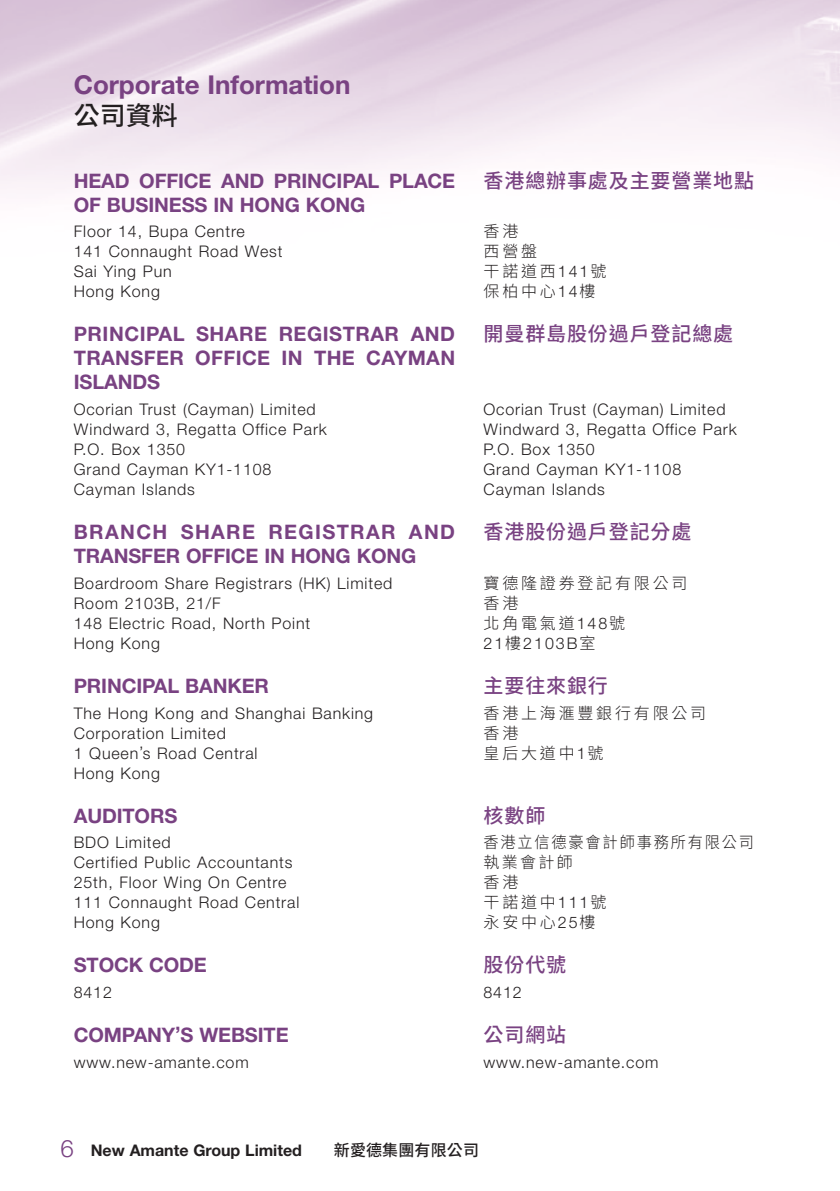
<style>
.page{position:relative;width:840px;height:1191px;background:#fff}
.page>*{position:absolute;margin:0;border:0;box-sizing:border-box;transform-origin:0 0}
.t1{font:700 26px "Helvetica Neue LT Std";color:#794282}
.t2{font:500 26px "Source Han Sans TC";color:#231f20}
.Heading_1{font:700 20px/24px "Helvetica Neue LT Std";letter-spacing:-.005em;color:#794282}
.C_Heading_1{font:500 20px "Source Han Sans TC";letter-spacing:.045em;color:#794282}
.Heading_1-2{font:700 20px/24px "Helvetica Neue LT Std";letter-spacing:.03em;color:#794282}
.Body_Text{font:300 16px "Helvetica Neue LT Std";letter-spacing:.055em;color:#231f20}
.C_Body_Text{font:300 16px "Source Han Sans TC";letter-spacing:.175em;color:#231f20}
.t3{font:700 16px "Helvetica Neue LT Std";color:#231f20}
.C_Body_Text-2{font:300 16px "Source Han Sans TC";letter-spacing:.12em;color:#231f20;scale:.95 1}
.C_Body_Text-3{font:300 16px "Helvetica Neue LT Std";letter-spacing:.125em;color:#231f20}
.s1{font-family:"Helvetica Neue LT Std"}
.s2{font-family:"Source Han Sans TC"}
.s3{font-weight:300;font-size:24px;color:#794282}
.s4{font-family:"Source Han Sans TC";font-weight:500}
</style>
<div class="page">
<h1 class="t1" style="left:74px;top:69px;width:278px">Corporate Information</h1>
<h1 class="t2" style="left:74px;top:101px;width:105px">公司資料</h1>
<p class="Heading_1" style="left:74px;top:168px;width:383px">HEAD OFFICE AND PRINCIPAL PLACE<br>OF BUSINESS IN HONG KONG</p>
<p class="Body_Text" style="left:74px;top:222px;width:172px">Floor 14, Bupa Centre</p>
<p class="Body_Text" style="left:74px;top:242px;width:210px">141 Connaught Road West</p>
<p class="Body_Text" style="left:74px;top:262px;width:99px">Sai Ying Pun</p>
<p class="Body_Text" style="left:74px;top:282px;width:88px">Hong Kong</p>
<p class="Heading_1" style="left:74px;top:322px;width:383px;text-align:justify">PRINCIPAL SHARE REGISTRAR AND TRANSFER OFFICE IN THE CAYMAN ISLANDS</p>
<p class="Body_Text" style="left:74px;top:400px;width:243px">Ocorian Trust (Cayman) Limited</p>
<p class="Body_Text" style="left:74px;top:420px;width:254px">Windward 3, Regatta Office Park</p>
<p class="Body_Text" style="left:74px;top:440px;width:113px">P.O. Box 1350</p>
<p class="Body_Text" style="left:74px;top:460px;width:199px">Grand Cayman KY1-1108</p>
<p class="Body_Text" style="left:74px;top:480px;width:123px">Cayman Islands</p>
<p class="Heading_1-2" style="left:74px;top:519px;width:382px">BRANCH SHARE REGISTRAR AND<br>TRANSFER OFFICE IN HONG KONG</p>
<p class="Body_Text" style="left:74px;top:573px;width:320px">Boardroom Share Registrars (HK) Limited</p>
<p class="Body_Text" style="left:74px;top:593px;width:148px">Room 2103B, 21/F</p>
<p class="Body_Text" style="left:74px;top:613px;width:238px">148 Electric Road, North Point</p>
<p class="Body_Text" style="left:74px;top:633px;width:88px">Hong Kong</p>
<p class="Heading_1" style="left:74px;top:673px;width:197px">PRINCIPAL BANKER</p>
<p class="Body_Text" style="left:74px;top:703px;width:301px">The Hong Kong and Shanghai Banking</p>
<p class="Body_Text" style="left:74px;top:723px;width:154px">Corporation Limited</p>
<p class="Body_Text" style="left:74px;top:743px;width:185px">1 Queen’s Road Central</p>
<p class="Body_Text" style="left:74px;top:763px;width:88px">Hong Kong</p>
<p class="Heading_1" style="left:74px;top:803px;width:105px">AUDITORS</p>
<p class="Body_Text" style="left:74px;top:833px;width:98px">BDO Limited</p>
<p class="Body_Text" style="left:74px;top:853px;width:220px">Certified Public Accountants</p>
<p class="Body_Text" style="left:74px;top:873px;width:214px">25th, Floor Wing On Centre</p>
<p class="Body_Text" style="left:74px;top:893px;width:227px">111 Connaught Road Central</p>
<p class="Body_Text" style="left:74px;top:913px;width:88px">Hong Kong</p>
<p class="Heading_1" style="left:74px;top:952px;width:135px">STOCK CODE</p>
<p class="Body_Text" style="left:74px;top:982px;width:40px">8412</p>
<p class="Heading_1" style="left:74px;top:1022px;width:216px">COMPANY’S WEBSITE</p>
<p class="Body_Text" style="left:74px;top:1052px;width:176px">www.new-amante.com</p>
<p class="C_Heading_1" style="left:483px;top:169px;width:272px">香港總辦事處及主要營業地點</p>
<p class="C_Body_Text" style="left:483px;top:222px;width:36px">香港</p>
<p class="C_Body_Text" style="left:483px;top:242px;width:55px">西營盤</p>
<p class="C_Body_Text" style="left:483px;top:262px;width:124px">干諾道西<span class="s1">141</span>號</p>
<p class="C_Body_Text" style="left:483px;top:282px;width:113px">保柏中心<span class="s1">14</span>樓</p>
<p class="C_Heading_1" style="left:483px;top:323px;width:251px">開曼群島股份過戶登記總處</p>
<p class="Body_Text" style="left:483px;top:400px;width:243px">Ocorian Trust (Cayman) Limited</p>
<p class="Body_Text" style="left:483px;top:420px;width:254px">Windward 3, Regatta Office Park</p>
<p class="Body_Text" style="left:483px;top:440px;width:113px">P.O. Box 1350</p>
<p class="Body_Text" style="left:483px;top:460px;width:199px">Grand Cayman KY1-1108</p>
<p class="Body_Text" style="left:483px;top:480px;width:123px">Cayman Islands</p>
<p class="C_Heading_1" style="left:483px;top:520px;width:209px">香港股份過戶登記分處</p>
<p class="C_Body_Text" style="left:483px;top:574px;width:205px">寶德隆證券登記有限公司</p>
<p class="C_Body_Text" style="left:483px;top:594px;width:36px">香港</p>
<p class="C_Body_Text" style="left:483px;top:614px;width:143px">北角電氣道<span class="s1">148</span>號</p>
<p class="C_Body_Text-3" style="left:483px;top:633px;width:113px">21<span class="s2">樓</span>2103B<span class="s2">室</span></p>
<p class="C_Heading_1" style="left:483px;top:674px;width:126px">主要往來銀行</p>
<p class="C_Body_Text" style="left:483px;top:703px;width:224px">香港上海滙豐銀行有限公司</p>
<p class="C_Body_Text" style="left:483px;top:723px;width:36px">香港</p>
<p class="C_Body_Text" style="left:483px;top:743px;width:121px">皇后大道中<span class="s1">1</span>號</p>
<p class="C_Heading_1" style="left:483px;top:804px;width:63px">核數師</p>
<p class="C_Body_Text-2" style="left:483px;top:833px;width:286px">香港立信德豪會計師事務所有限公司</p>
<p class="C_Body_Text" style="left:483px;top:853px;width:91px">執業會計師</p>
<p class="C_Body_Text" style="left:483px;top:873px;width:36px">香港</p>
<p class="C_Body_Text" style="left:483px;top:893px;width:124px">干諾道中<span class="s1">111</span>號</p>
<p class="C_Body_Text" style="left:483px;top:913px;width:113px">永安中心<span class="s1">25</span>樓</p>
<p class="C_Heading_1" style="left:483px;top:953px;width:84px">股份代號</p>
<p class="Body_Text" style="left:483px;top:982px;width:40px">8412</p>
<p class="C_Heading_1" style="left:483px;top:1023px;width:84px">公司網站</p>
<p class="Body_Text" style="left:483px;top:1052px;width:176px">www.new-amante.com</p>
<p class="t3" style="left:60px;top:1139px;width:420px"><span class="s3">6</span> New Amante Group Limited<span class="s4">　　新愛德集團有限公司</span></p>
</div>
